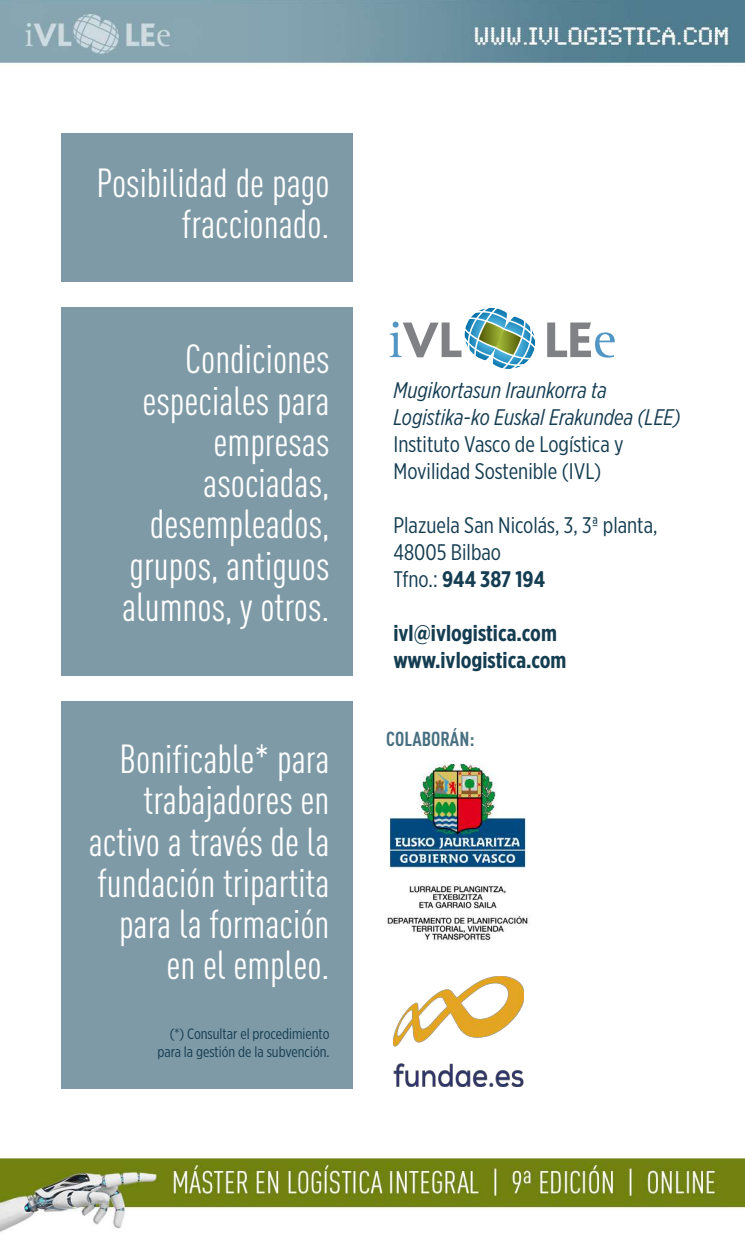
<style>
.page{position:relative;width:745px;height:1241px;background:#fff}
.page>*{position:absolute;margin:0;border:0;box-sizing:border-box;transform-origin:0 0}
.t1{font:40px/41.2px "DIN Cond";color:#fff;text-align:right}
.t2{font:22.5px/27px "Gotham X Narrow";color:#153d51}
.t3{font:italic 22.5px/27px "Gotham X Narrow";color:#153d51}
.t4{font:700 22.5px/27px "Gotham X Narrow";color:#153d51}
.t5{font:700 20px "DIN Cond";color:#486f81}
.t6{font:15px/18px "Gotham X Narrow";color:#153d51;text-align:right}
.s1{font-weight:700}
</style>
<div class="page">
<img style="left:0;top:0;width:744px;height:1232px">
<div style="left:61px;top:134px;width:292px;height:148px;background:#7f9aa7"></div>
<div style="left:61px;top:307px;width:292px;height:368px;background:#7f9aa7"></div>
<div style="left:61px;top:701px;width:292px;height:388px;background:#7f9aa7"></div>
<svg style="left:547px;top:322px;width:67px;height:35px"></svg>
<svg style="left:389px;top:308px;width:145px;height:61px"></svg>
<img style="left:393px;top:976px;width:130px;height:110px">
<img style="left:371px;top:764px;width:173px;height:183px">
<p class="t1" style="left:96px;top:162px;width:234px">Posibilidad de pago fraccionado.</p>
<p class="t1" style="left:122px;top:338px;width:208px">Condiciones especiales para empresas asociadas, desempleados, grupos, antiguos alumnos, y otros.</p>
<p class="t1" style="left:89px;top:737px;width:242px">Bonificable* para trabajadores en activo a través de la fundación tripartita para la formación en el empleo.</p>
<p class="t6" style="left:157px;top:1024px;width:173px">(*) Consultar el procedimiento para la gestión de la subvención.</p>
<p class="t3" style="left:393px;top:376px;width:288px">Mugikortasun Iraunkorra ta<br>Logistika-ko Euskal Erakundea (LEE)</p>
<p class="t2" style="left:393px;top:430px;width:231px">Instituto Vasco de Logística y<br>Movilidad Sostenible (IVL)</p>
<p class="t2" style="left:393px;top:511px;width:265px">Plazuela San Nicolás, 3, 3ª planta,<br>48005 Bilbao<br>Tfno.: <span class="s1">944 387 194</span></p>
<p class="t4" style="left:393px;top:619px;width:174px">ivl@ivlogistica.com www.ivlogistica.com</p>
<p class="t5" style="left:386px;top:726px;width:90px">COLABORÁN:</p>
</div>
